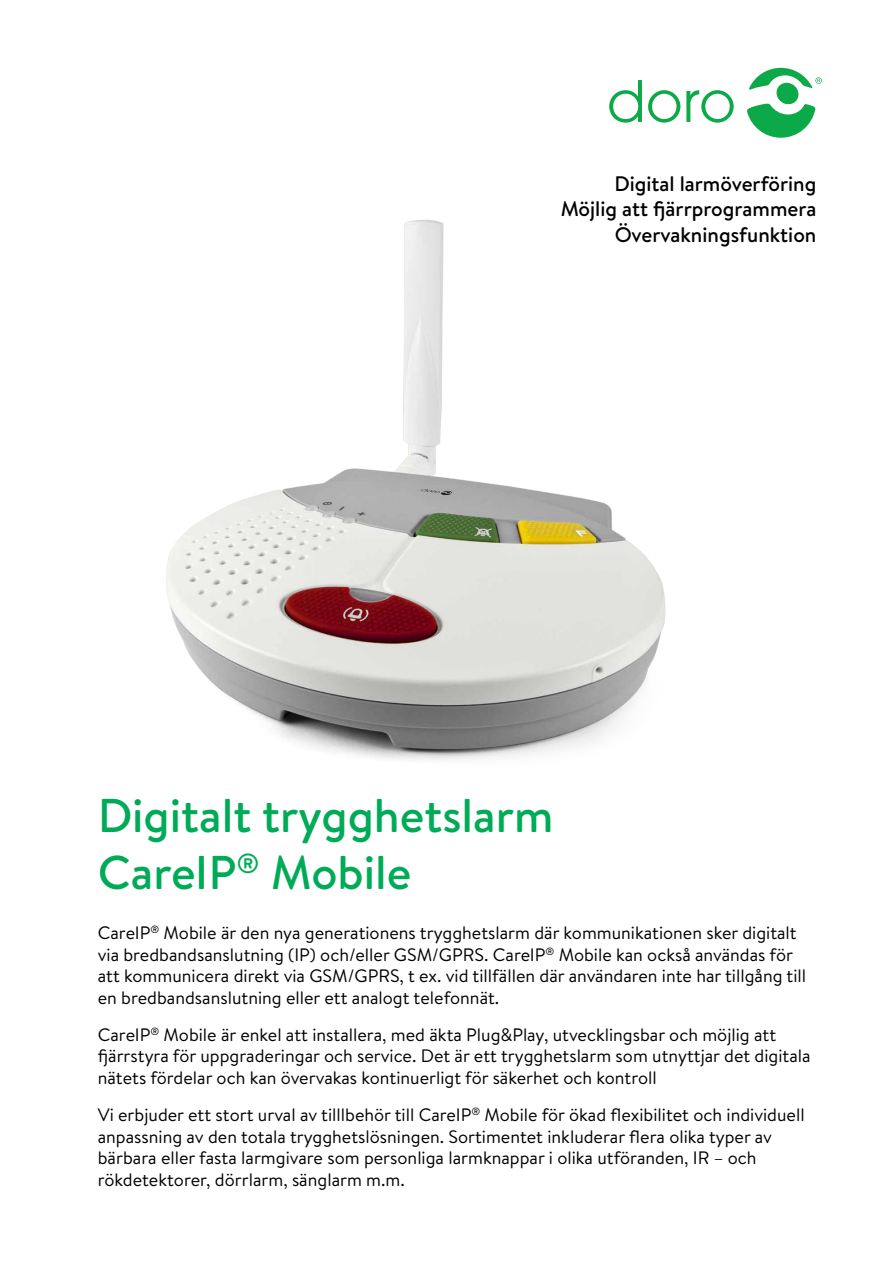
<style>
.page{position:relative;width:893px;height:1263px;background:#fff}
.page>*{position:absolute;margin:0;border:0;box-sizing:border-box;transform-origin:0 0}
.t1{font:500 47.25px/56.8px "Brandon Text";color:#00ab57}
.t2{font:500 21px/25.2px "Brandon Text";color:#000;text-align:right}
.t3{font:18px/21.6px "Brandon Text";color:#000}
</style>
<div class="page">
<img style="left:166px;top:220px;width:500px;height:541px">
<svg style="left:609px;top:80px;width:33px;height:43px"></svg>
<svg style="left:648px;top:90px;width:32px;height:33px"></svg>
<svg style="left:686px;top:90px;width:48px;height:33px"></svg>
<svg style="left:747px;top:68px;width:75px;height:70px"></svg>
<p class="t2" style="left:561px;top:171px;width:257px">Digital larmöverföring<br>Möjlig att fjärrprogrammera<br>Övervakningsfunktion</p>
<h1 class="t1" style="left:98px;top:787px;width:457px">Digitalt trygghetslarm<br>CareIP<sup>®</sup> Mobile</h1>
<p class="t3" style="left:98px;top:921px;width:710px">CareIP<sup>®</sup> Mobile är den nya generationens trygghetslarm där kommunikationen sker digitalt via bredbandsanslutning (IP) och/eller GSM/GPRS. CareIP<sup>®</sup> Mobile kan också användas för att kommunicera direkt via GSM/GPRS, t ex. vid tillfällen där användaren inte har tillgång till en bredbandsanslutning eller ett analogt telefonnät.</p>
<p class="t3" style="left:98px;top:1023px;width:714px">CareIP<sup>®</sup> Mobile är enkel att installera, med äkta Plug&amp;Play, utvecklingsbar och möjlig att fjärrstyra för uppgraderingar och service. Det är ett trygghetslarm som utnyttjar det digitala nätets fördelar och kan övervakas kontinuerligt för säkerhet och kontroll</p>
<p class="t3" style="left:98px;top:1103px;width:708px">Vi erbjuder ett stort urval av tilllbehör till CareIP<sup>®</sup> Mobile för ökad flexibilitet och individuell anpassning av den totala trygghetslösningen. Sortimentet inkluderar flera olika typer av bärbara eller fasta larmgivare som personliga larmknappar i olika utföranden, IR – och rökdetektorer, dörrlarm, sänglarm m.m.</p>
</div>
